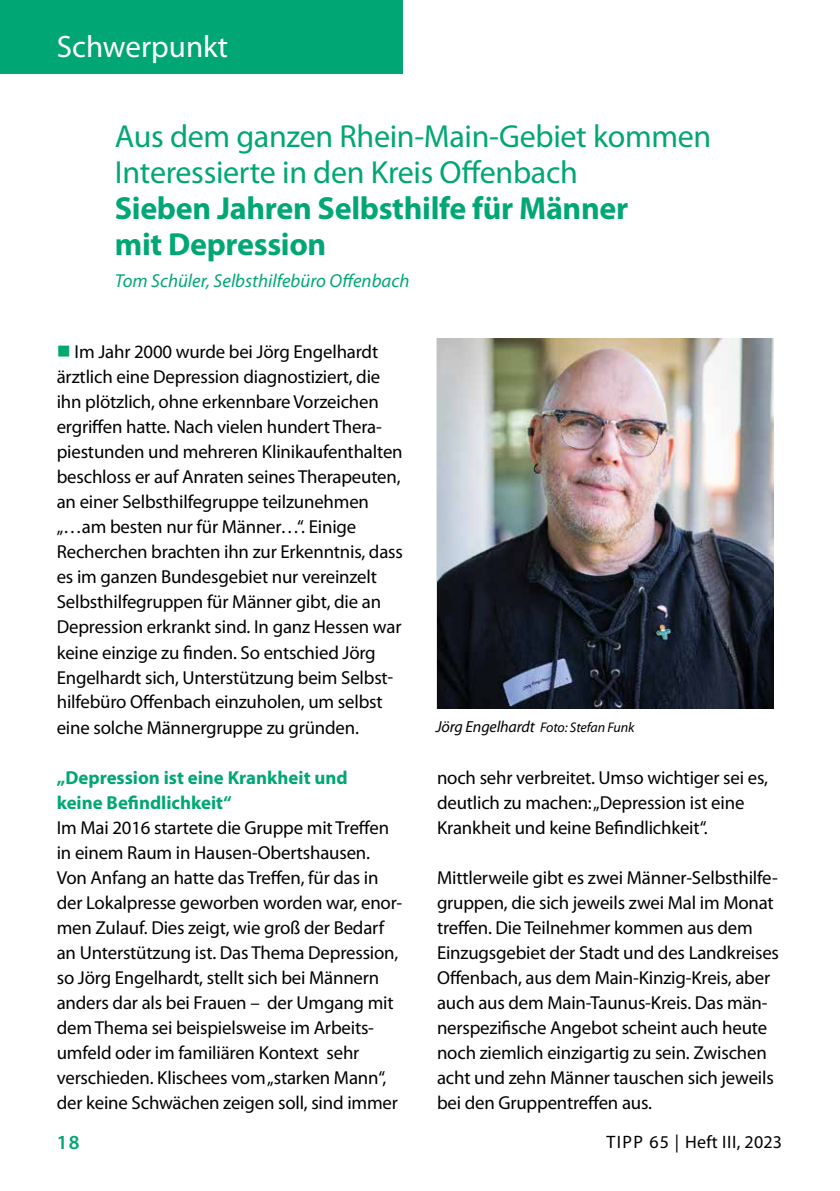
<style>
.page{position:relative;width:840px;height:1191px;background:#fff}
.page>*{position:absolute;margin:0;border:0;box-sizing:border-box;transform-origin:0 0}
.t1{font:32px/36px "Myriad Pro";letter-spacing:-.01em;color:#00a774}
.t2{font:700 32px/36px "Myriad Pro";letter-spacing:-.01em;color:#00a774}
.t3{font:31px "Myriad Pro";color:#fff}
.t4{font:600 20px "Myriad Pro";color:#00a774}
.t5{font:18.8px/25px "Myriad Pro";letter-spacing:-.01em;color:#000}
.t6{font:700 18.8px/25px "Myriad Pro";color:#00a774}
.t7{font:italic 18.8px "Myriad Pro";color:#00a774}
.t8{font:18px "Myriad Pro";letter-spacing:.025em;color:#000}
.t9{font:italic 14px "Myriad Pro";letter-spacing:-.01em;color:#000}
.s1{color:#00a774}
.s2{font-size:16px}
</style>
<div class="page">
<div style="left:0;top:0;width:403px;height:74px;background:#00a774"></div>
<img style="left:437px;top:339px;width:336px;height:370px">
<h2 class="t3" style="left:57px;top:28px;width:173px">Schwerpunkt</h2>
<h1 class="t1" style="left:115px;top:118px;width:597px">Aus dem ganzen Rhein-Main-Gebiet kommen<br>Interessierte in den Kreis Offenbach</h1>
<h1 class="t2" style="left:115px;top:189px;width:514px">Sieben Jahren Selbsthilfe für Männer mit Depression</h1>
<p class="t7" style="left:115px;top:269px;width:296px">Tom Schüler, Selbsthilfebüro Offenbach</p>
<p class="t5" style="left:57px;top:339px;width:347px"><span class="s1">■</span> Im Jahr 2000 wurde bei Jörg Engelhardt ärztlich eine Depression diagnostiziert, die ihn plötzlich, ohne erkennbare Vorzeichen ergriffen hatte. Nach vielen hundert Thera&shy;piestunden und mehreren Klinikaufenthalten beschloss er auf Anraten seines Therapeuten, an einer Selbsthilfegruppe teilzunehmen „…am besten nur für Männer…“. Einige Recherchen brachten ihn zur Erkenntnis, dass es im ganzen Bundesgebiet nur vereinzelt Selbsthilfegruppen für Männer gibt, die an Depression erkrankt sind. In ganz Hessen war keine einzige zu finden. So entschied Jörg Engelhardt sich, Unterstützung beim Selbst&shy;hilfebüro Offenbach einzuholen, um selbst eine solche Männergruppe zu gründen.</p>
<p class="t6" style="left:57px;top:764px;width:292px">„Depression ist eine Krankheit und keine Befindlichkeit“</p>
<p class="t5" style="left:57px;top:814px;width:347px">Im Mai 2016 startete die Gruppe mit Treffen in einem Raum in Hausen-Obertshausen.<br>Von Anfang an hatte das Treffen, für das in der Lokalpresse geworben worden war, enor&shy;men Zulauf. Dies zeigt, wie groß der Bedarf an Unterstützung ist. Das Thema Depression, so Jörg Engelhardt, stellt sich bei Männern anders dar als bei Frauen – der Umgang mit dem Thema sei beispielsweise im Arbeits&shy;umfeld oder im familiären Kontext sehr verschieden. Klischees vom „starken Mann“, der keine Schwächen zeigen soll, sind immer</p>
<p class="t9" style="left:435px;top:719px;width:200px"><span class="s2">Jörg Engelhardt</span> Foto: Stefan Funk</p>
<p class="t5" style="left:437px;top:764px;width:332px">noch sehr verbreitet. Umso wichtiger sei es, deutlich zu machen: „Depression ist eine<br>Krankheit und keine Befindlichkeit“.</p>
<p class="t5" style="left:437px;top:864px;width:343px">Mittlerweile gibt es zwei Männer-Selbsthilfe&shy;gruppen, die sich jeweils zwei Mal im Monat treffen. Die Teilnehmer kommen aus dem Einzugsgebiet der Stadt und des Landkreises Offenbach, aus dem Main-Kinzig-Kreis, aber auch aus dem Main-Taunus-Kreis. Das män&shy;nerspezifische Angebot scheint auch heute noch ziemlich einzigartig zu sein. Zwischen acht und zehn Männer tauschen sich jeweils bei den Gruppentreffen aus.</p>
<p class="t4" style="left:57px;top:1129px;width:24px">18</p>
<p class="t8" style="left:606px;top:1130px;width:177px">TIPP 65 | Heft III, 2023</p>
</div>
